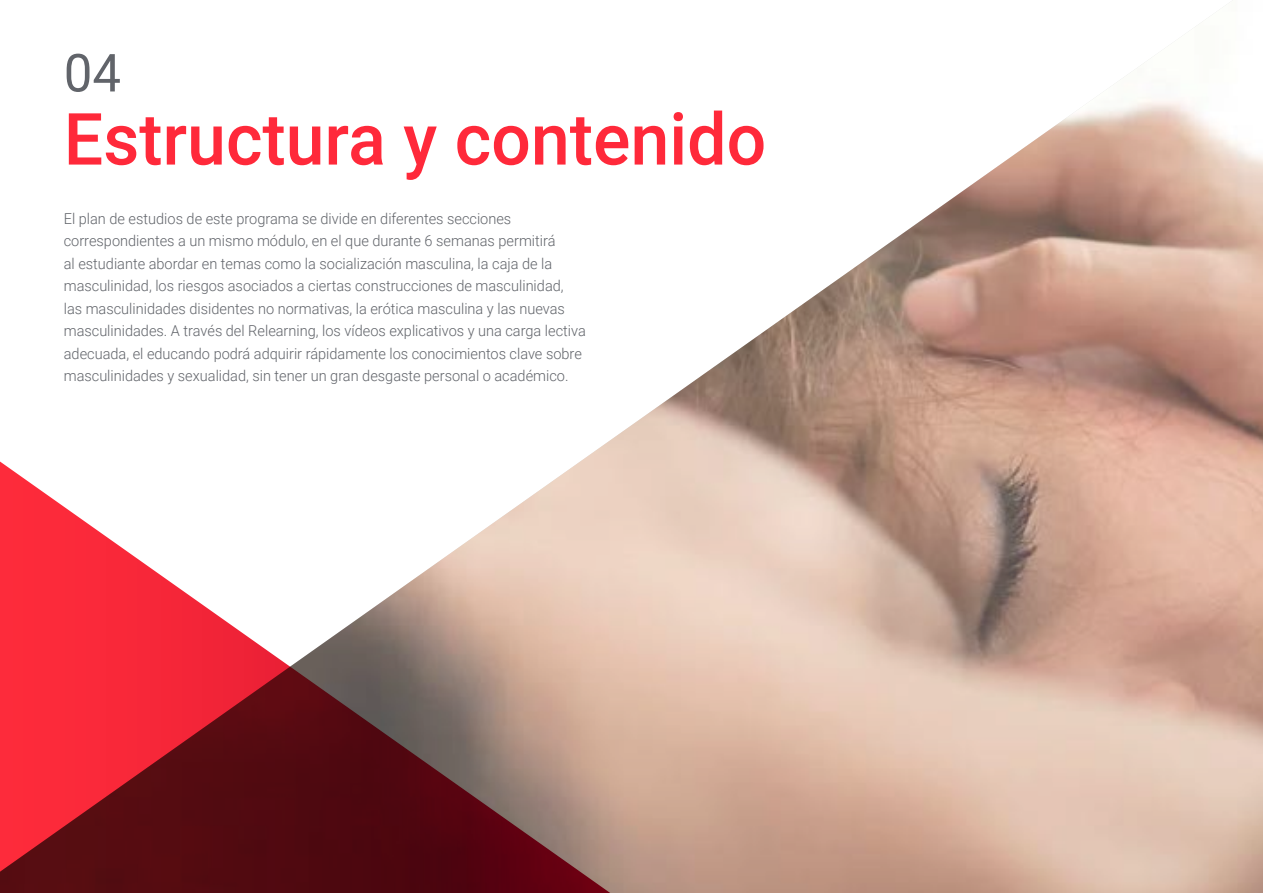
<style>
.page{position:relative;width:1263px;height:893px;background:#fff}
.page>*{position:absolute;margin:0;border:0;box-sizing:border-box;transform-origin:0 0}
.t1{font:500 72px "Roboto";color:#ff293a}
.t2{font:52.5px "Roboto";color:#61646a}
.t3{font:300 15px/22.5px "Roboto";color:#61646a}
</style>
<div class="page">
<img style="left:602px;top:0;width:661px;height:893px">
<svg style="left:0;top:446px;width:640px;height:447px"></svg>
<h2 class="t2" style="left:64px;top:36px;width:59px">04</h2>
<h1 class="t1" style="left:64px;top:89px;width:704px">Estructura y contenido</h1>
<p class="t3" style="left:64px;top:207px;width:524px">El plan de estudios de este programa se divide en diferentes secciones correspondientes a un mismo módulo, en el que durante 6 semanas permitirá<br>al estudiante abordar en temas como la socialización masculina, la caja de la masculinidad, los riesgos asociados a ciertas construcciones de masculinidad,<br>las masculinidades disidentes no normativas, la erótica masculina y las nuevas masculinidades. A través del Relearning, los vídeos explicativos y una carga lectiva adecuada, el educando podrá adquirir rápidamente los conocimientos clave sobre masculinidades y sexualidad, sin tener un gran desgaste personal o académico.</p>
</div>
